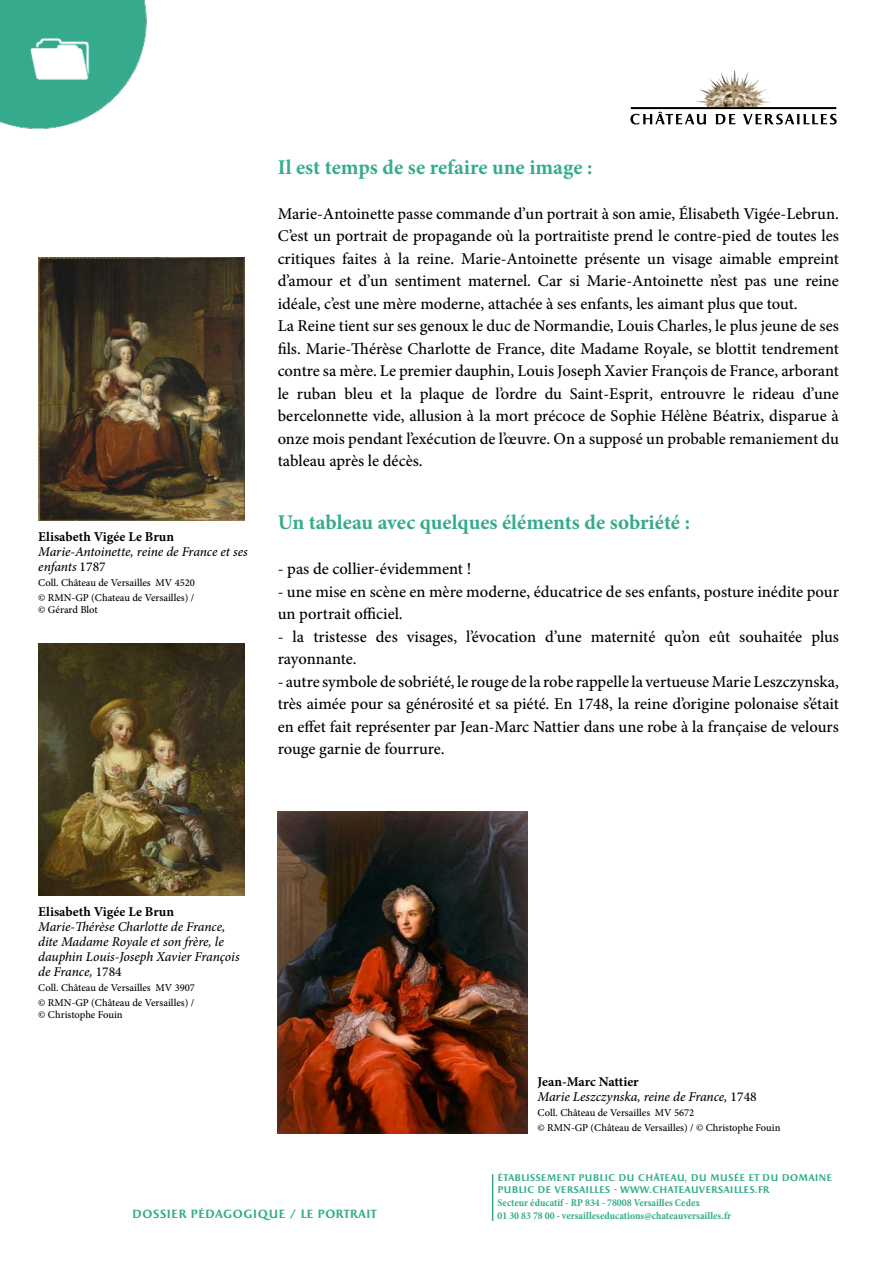
<style>
.page{position:relative;width:893px;height:1263px;background:#fff}
.page>*{position:absolute;margin:0;border:0;box-sizing:border-box;transform-origin:0 0}
.t1{font:700 21px "Minion Pro";color:#35ab8d}
.t2{font:500 16.5px/22.5px "Minion Pro";color:#000}
.t3{font:italic 500 13.5px/15px "Minion Pro";letter-spacing:-.005em;color:#000}
.t4{font:700 13.5px "Minion Pro";color:#000}
.t5{font:700 12px "Apollon";color:#35ab8d}
.t6{font:500 10.5px/15px "Minion Pro";color:#000}
.t7{font:700 condensed 10.5px/12.6px "Minion Pro";color:#35ab8d}
.t8{font:700 9.75px/12.6px "Apollon";color:#35ab8d}
.s1{font-style:normal}
.s2{font-weight:700;font-style:normal}
</style>
<div class="page">
<img style="left:696px;top:70px;width:75px;height:37px">
<svg style="left:630px;top:107px;width:207px;height:18px"></svg>
<img style="left:0;top:0;width:147px;height:129px">
<hr style="left:492px;top:1174px;width:1px;height:47px;background:#35ab8d">
<img style="left:38px;top:257px;width:207px;height:263px">
<img style="left:38px;top:643px;width:207px;height:252px">
<img style="left:278px;top:811px;width:249px;height:323px">
<p class="t4" style="left:38px;top:527px;width:137px">Elisabeth Vigée Le Brun</p>
<p class="t3" style="left:38px;top:544px;width:211px">Marie-Antoinette, reine de France et ses enfants <span class="s1">1787</span></p>
<p class="t6" style="left:38px;top:575px;width:158px">Coll. Château de Versailles MV 4520 © RMN-GP (Chateau de Versailles) /</p>
<p class="t6" style="left:38px;top:602px;width:61px">© Gérard Blot</p>
<p class="t1" style="left:278px;top:152px;width:316px">Il est temps de se refaire une image :</p>
<p class="t2" style="left:278px;top:202px;width:563px">Marie-Antoinette passe commande d’un portrait à son amie, Élisabeth Vigée-Lebrun.<br>C’est un portrait de propagande où la portraitiste prend le contre-pied de toutes les critiques faites à la reine. Marie-Antoinette présente un visage aimable empreint d’amour et d’un sentiment maternel. Car si Marie-Antoinette n’est pas une reine idéale, c’est une mère moderne, attachée à ses enfants, les aimant plus que tout.<br>La Reine tient sur ses genoux le duc de Normandie, Louis Charles, le plus jeune de ses fils. Marie-Thérèse Charlotte de France, dite Madame Royale, se blottit tendrement contre sa mère. Le premier dauphin, Louis Joseph Xavier François de France, arborant le ruban bleu et la plaque de l’ordre du Saint-Esprit, entrouvre le rideau d’une bercelonnette vide, allusion à la mort précoce de Sophie Hélène Béatrix, disparue à onze mois pendant l’exécution de l’œuvre. On a supposé un probable remaniement du tableau après le décès.</p>
<p class="t1" style="left:278px;top:508px;width:414px">Un tableau avec quelques éléments de sobriété :</p>
<p class="t2" style="left:278px;top:558px;width:195px">- pas de collier-évidemment !</p>
<p class="t2" style="left:278px;top:580px;width:563px">- une mise en scène en mère moderne, éducatrice de ses enfants, posture inédite pour un portrait officiel.</p>
<p class="t2" style="left:278px;top:625px;width:563px">- la tristesse des visages, l’évocation d’une maternité qu’on eût souhaitée plus rayonnante.</p>
<p class="t2" style="left:278px;top:670px;width:563px;text-align:justify">- autre symbole de sobriété, le rouge de la robe rappelle la vertueuse Marie Leszczynska, très aimée pour sa générosité et sa piété. En 1748, la reine d’origine polonaise s’était en effet fait représenter par Jean-Marc Nattier dans une robe à la française de velours rouge garnie de fourrure.</p>
<p class="t4" style="left:38px;top:902px;width:137px">Elisabeth Vigée Le Brun</p>
<p class="t3" style="left:38px;top:919px;width:203px">Marie-Thérèse Charlotte de France, dite Madame Royale et son frère, le dauphin Louis-Joseph Xavier François de France, <span class="s1">1784</span></p>
<p class="t6" style="left:38px;top:980px;width:158px">Coll. Château de Versailles MV 3907 © RMN-GP (Château de Versailles) /</p>
<p class="t6" style="left:38px;top:1007px;width:86px">© Christophe Fouin</p>
<p class="t3" style="left:538px;top:1074px;width:221px"><span class="s2">Jean-Marc Nattier<br></span>Marie Leszczynska, reine de France, <span class="s1">1748</span></p>
<p class="t6" style="left:538px;top:1105px;width:244px">Coll. Château de Versailles MV 5672<br>© RMN-GP (Château de Versailles) / © Christophe Fouin</p>
<p class="t5" style="left:132px;top:1207px;width:246px">DOSSIER PÉDAGOGIQUE / LE PORTRAIT</p>
<p class="t8" style="left:497px;top:1172px;width:336px">ÉTABLISSEMENT PUBLIC DU CHÂTEAU, DU MUSÉE ET DU DOMAINE<br>PUBLIC DE VERSAILLES - WWW.CHATEAUVERSAILLES.FR</p>
<p class="t7" style="left:497px;top:1196px;width:235px">Secteur éducatif - RP 834 - 78008 Versailles Cedex<br>01 30 83 78 00 - versailleseducations@chateauversailles.fr</p>
</div>
